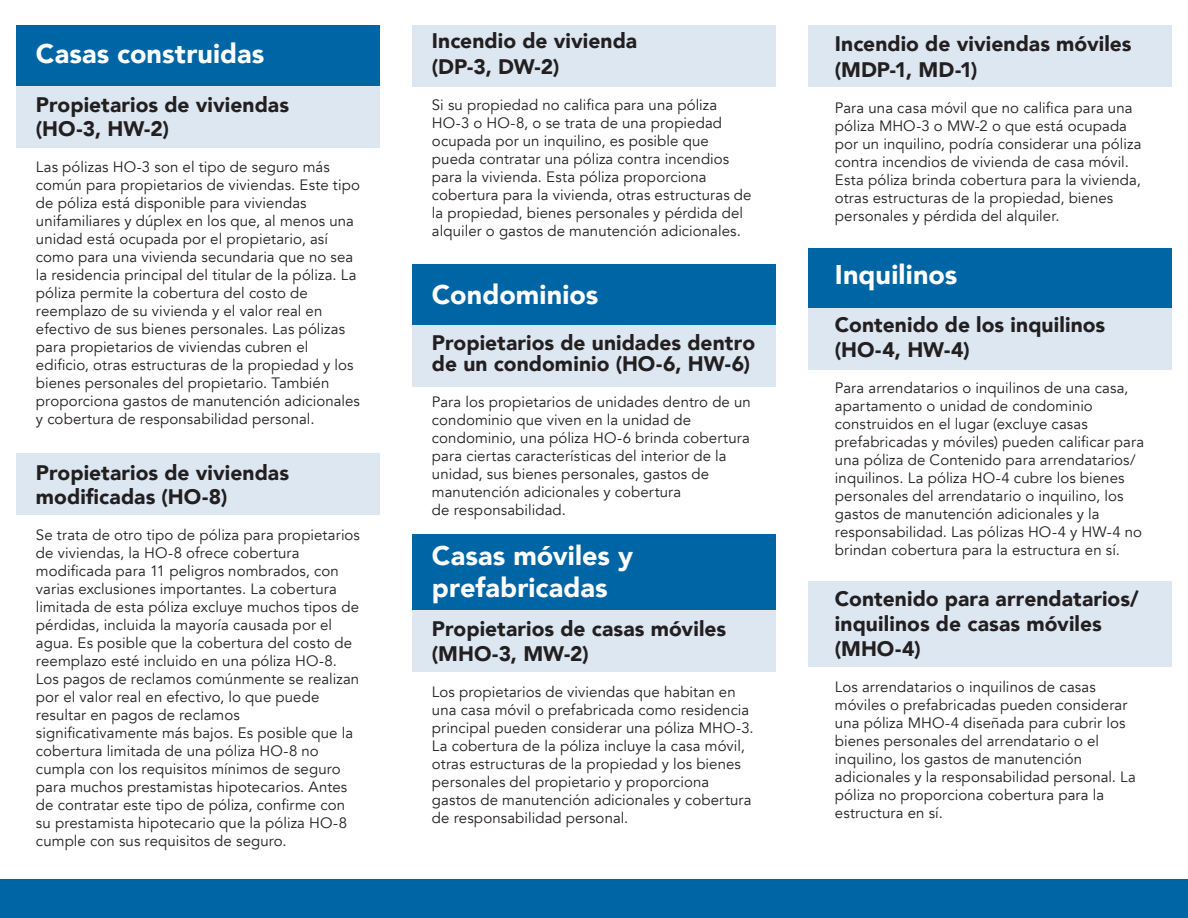
<style>
.page{position:relative;width:1188px;height:918px;background:#fff}
.page>*{position:absolute;margin:0;border:0;box-sizing:border-box;transform-origin:0 0}
.t1{font:900 27px/32.4px "Avenir";letter-spacing:.005em;color:#fff}
.t2{font:900 21px/25.2px "Avenir";letter-spacing:.005em;color:#231f20}
.t3{font:15px/18px "Avenir";letter-spacing:.005em;color:#231f20}
</style>
<div class="page">
<div style="left:16px;top:25px;width:364px;height:61px;background:#0065a4"></div>
<div style="left:412px;top:265px;width:364px;height:60px;background:#0065a4"></div>
<div style="left:808px;top:248px;width:364px;height:60px;background:#0065a4"></div>
<div style="left:412px;top:534px;width:364px;height:76px;background:#0065a4"></div>
<div style="left:16px;top:86px;width:364px;height:62px;background:#dde7f2"></div>
<div style="left:412px;top:325px;width:364px;height:62px;background:#dde7f2"></div>
<div style="left:808px;top:308px;width:364px;height:62px;background:#dde7f2"></div>
<div style="left:808px;top:581px;width:364px;height:86px;background:#dde7f2"></div>
<div style="left:412px;top:610px;width:364px;height:62px;background:#dde7f2"></div>
<div style="left:16px;top:453px;width:364px;height:62px;background:#dde7f2"></div>
<div style="left:412px;top:25px;width:364px;height:62px;background:#dde7f2"></div>
<div style="left:808px;top:25px;width:364px;height:62px;background:#dde7f2"></div>
<div style="left:0;top:879px;width:1188px;height:39px;background:#0065a4"></div>
<p class="t1" style="left:36px;top:37px;width:230px">Casas construidas</p>
<p class="t2" style="left:36px;top:92px;width:255px;line-height:23.7px">Propietarios de viviendas (HO-3, HW-2)</p>
<p class="t3" style="left:36px;top:158px;width:326px">Las pólizas HO-3 son el tipo de seguro más común para propietarios de viviendas. Este tipo de póliza está disponible para viviendas unifamiliares y dúplex en los que, al menos una unidad está ocupada por el propietario, así como para una vivienda secundaria que no sea la residencia principal del titular de la póliza. La póliza permite la cobertura del costo de reemplazo de su vivienda y el valor real en efectivo de sus bienes personales. Las pólizas para propietarios de viviendas cubren el edificio, otras estructuras de la propiedad y los bienes personales del propietario. También proporciona gastos de manutención adicionales y cobertura de responsabilidad personal.</p>
<p class="t2" style="left:36px;top:461px;width:255px;line-height:23.7px">Propietarios de viviendas modificadas (HO-8)</p>
<p class="t3" style="left:36px;top:526px;width:326px">Se trata de otro tipo de póliza para propietarios de viviendas, la HO-8 ofrece cobertura modificada para 11 peligros nombrados, con varias exclusiones importantes. La cobertura limitada de esta póliza excluye muchos tipos de pérdidas, incluida la mayoría causada por el agua. Es posible que la cobertura del costo de reemplazo esté incluido en una póliza HO-8.<br>Los pagos de reclamos comúnmente se realizan por el valor real en efectivo, lo que puede resultar en pagos de reclamos significativamente más bajos. Es posible que la cobertura limitada de una póliza HO-8 no cumpla con los requisitos mínimos de seguro para muchos prestamistas hipotecarios. Antes de contratar este tipo de póliza, confirme con su prestamista hipotecario que la póliza HO-8 cumple con sus requisitos de seguro.</p>
<p class="t2" style="left:432px;top:28px;width:207px">Incendio de vivienda (DP-3, DW-2)</p>
<p class="t3" style="left:432px;top:96px;width:321px">Si su propiedad no califica para una póliza HO-3 o HO-8, o se trata de una propiedad ocupada por un inquilino, es posible que pueda contratar una póliza contra incendios para la vivienda. Esta póliza proporciona cobertura para la vivienda, otras estructuras de la propiedad, bienes personales y pérdida del alquiler o gastos de manutención adicionales.</p>
<p class="t1" style="left:432px;top:278px;width:168px">Condominios</p>
<p class="t2" style="left:432px;top:332px;width:325px;line-height:20.7px">Propietarios de unidades dentro de un condominio (HO-6, HW-6)</p>
<p class="t3" style="left:432px;top:393px;width:321px">Para los propietarios de unidades dentro de un condominio que viven en la unidad de condominio, una póliza HO-6 brinda cobertura para ciertas características del interior de la unidad, sus bienes personales, gastos de manutención adicionales y cobertura<br>de responsabilidad.</p>
<p class="t1" style="left:432px;top:539px;width:203px">Casas móviles y prefabricadas</p>
<p class="t2" style="left:432px;top:615px;width:296px">Propietarios de casas móviles (MHO-3, MW-2)</p>
<p class="t3" style="left:432px;top:683px;width:323px">Los propietarios de viviendas que habitan en una casa móvil o prefabricada como residencia principal pueden considerar una póliza MHO-3.<br>La cobertura de la póliza incluye la casa móvil, otras estructuras de la propiedad y los bienes personales del propietario y proporciona gastos de manutención adicionales y cobertura de responsabilidad personal.</p>
<p class="t2" style="left:835px;top:31px;width:298px">Incendio de viviendas móviles (MDP-1, MD-1)</p>
<p class="t3" style="left:835px;top:99px;width:308px">Para una casa móvil que no califica para una póliza MHO-3 o MW-2 o que está ocupada por un inquilino, podría considerar una póliza contra incendios de vivienda de casa móvil.<br>Esta póliza brinda cobertura para la vivienda, otras estructuras de la propiedad, bienes personales y pérdida del alquiler.</p>
<p class="t1" style="left:835px;top:258px;width:124px">Inquilinos</p>
<p class="t2" style="left:835px;top:311px;width:272px">Contenido de los inquilinos (HO-4, HW-4)</p>
<p class="t3" style="left:835px;top:379px;width:311px">Para arrendatarios o inquilinos de una casa, apartamento o unidad de condominio construidos en el lugar (excluye casas prefabricadas y móviles) pueden calificar para una póliza de Contenido para arrendatarios/ inquilinos. La póliza HO-4 cubre los bienes personales del arrendatario o inquilino, los gastos de manutención adicionales y la responsabilidad. Las pólizas HO-4 y HW-4 no brindan cobertura para la estructura en sí.</p>
<p class="t2" style="left:835px;top:585px;width:305px">Contenido para arrendatarios/ inquilinos de casas móviles (MHO-4)</p>
<p class="t3" style="left:835px;top:678px;width:303px">Los arrendatarios o inquilinos de casas móviles o prefabricadas pueden considerar una póliza MHO-4 diseñada para cubrir los bienes personales del arrendatario o el inquilino, los gastos de manutención adicionales y la responsabilidad personal. La póliza no proporciona cobertura para la estructura en sí.</p>
</div>
